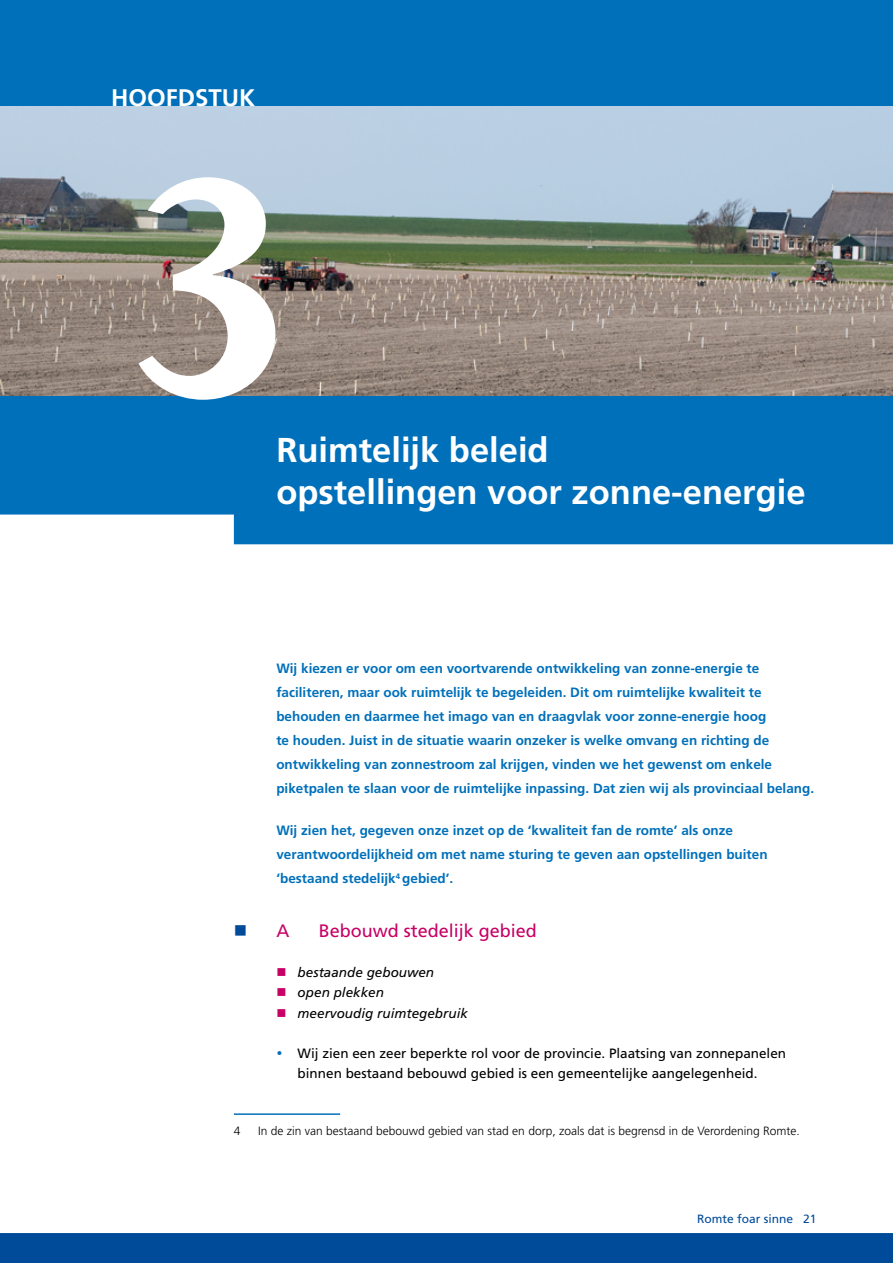
<style>
.page{position:relative;width:893px;height:1263px;background:#fff}
.page>*{position:absolute;margin:0;border:0;box-sizing:border-box;transform-origin:0 0}
.t1{font:700 357px "Joanna MT Std";color:#fff}
.t2{font:700 34.5px/41.4px "Frutiger LT Std";color:#fff}
.t3{font:700 24px "Frutiger LT Std";color:#fff}
.t4{font:18px "Frutiger LT Std";color:#c80065}
.t5{font:700 13.5px/24px "Frutiger LT Std";color:#0070ba}
.t6{font:13.5px/20.2px "Frutiger LT Std";color:#000;text-align:center}
.t7{font:italic 13.5px "Frutiger LT Std";color:#000}
.t8{font:300 12px "Frutiger LT Std";color:#000}
.t9{font:12px "Frutiger LT Std";color:#004a9a}
.s1{color:#004a9a}
.s2{color:#c80065}
.s3{color:#0070ba}
</style>
<div class="page">
<div style="left:0;top:0;width:893px;height:544px;background:#0070ba"></div>
<div style="left:0;top:1233px;width:893px;height:30px;background:#004a9a"></div>
<img style="left:0;top:106px;width:893px;height:289px">
<hr style="left:234px;top:1113px;width:106px;height:2px;background:#0070ba">
<h3 class="t3" style="left:111px;top:84px;width:146px">HOOFDSTUK</h3>
<h1 class="t1" style="left:114px;top:96px;width:191px">3</h1>
<h2 class="t2" style="left:276px;top:430px;width:531px">Ruimtelijk beleid<br>opstellingen voor zonne-energie</h2>
<p class="t5" style="left:276px;top:657px;width:539px">Wij kiezen er voor om een voortvarende ontwikkeling van zonne-energie te faciliteren, maar ook ruimtelijk te begeleiden. Dit om ruimtelijke kwaliteit te behouden en daarmee het imago van en draagvlak voor zonne-energie hoog<br>te houden. Juist in de situatie waarin onzeker is welke omvang en richting de ontwikkeling van zonnestroom zal krijgen, vinden we het gewenst om enkele piketpalen te slaan voor de ruimtelijke inpassing. Dat zien wij als provinciaal belang.</p>
<p class="t5" style="left:276px;top:819px;width:493px">Wij zien het, gegeven onze inzet op de ‘kwaliteit fan de romte’ als onze verantwoordelijkheid om met name sturing te geven aan opstellingen buiten ‘bestaand stedelijk<sup>4</sup> gebied’.</p>
<h3 class="t4" style="left:234px;top:920px;width:57px"><span class="s1">■</span> A</h3>
<h3 class="t4" style="left:319px;top:920px;width:220px">Bebouwd stedelijk gebied</h3>
<p class="t7" style="left:276px;top:964px;width:159px"><span class="s2">■</span> bestaande gebouwen</p>
<p class="t7" style="left:276px;top:985px;width:109px"><span class="s2">■</span> open plekken</p>
<p class="t7" style="left:276px;top:1005px;width:193px"><span class="s2">■</span> meervoudig ruimtegebruik</p>
<p class="t6" style="left:276px;top:1043px;width:511px"><span class="s3">•</span> Wij zien een zeer beperkte rol voor de provincie. Plaatsing van zonnepanelen binnen bestaand bebouwd gebied is een gemeentelijke aangelegenheid.</p>
<p class="t8" style="left:234px;top:1124px;width:8px">4</p>
<p class="t8" style="left:258px;top:1124px;width:543px">In de zin van bestaand bebouwd gebied van stad en dorp, zoals dat is begrensd in de Verordening Romte.</p>
<p class="t9" style="left:697px;top:1211px;width:121px">Romte foar sinne 21</p>
</div>
